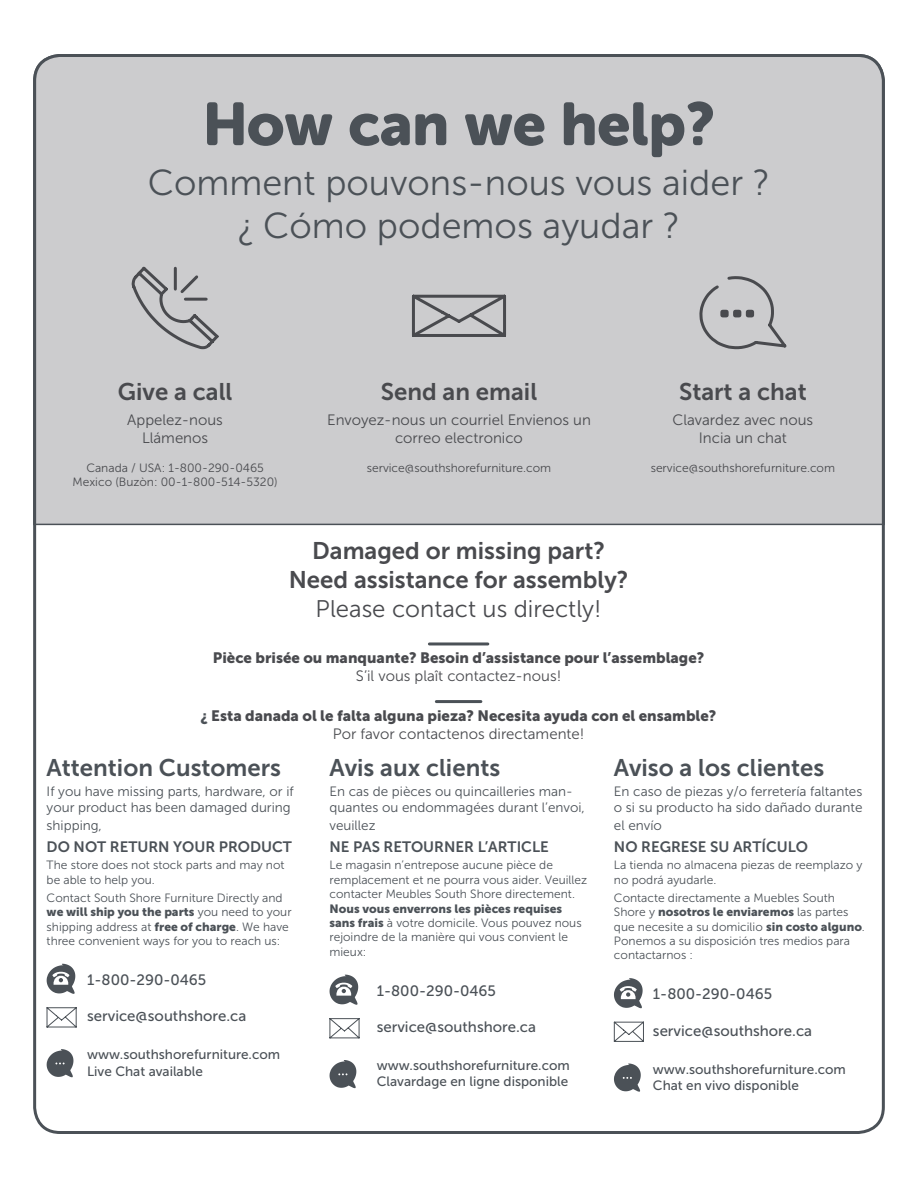
<style>
.page{position:relative;width:918px;height:1188px;background:#fff}
.page>*{position:absolute;margin:0;border:0;box-sizing:border-box;transform-origin:0 0}
.t1{font:60px "Museo Sans Rounded 900";color:#4b5157}
.t2{font:36px/43.2px "Museo Sans 300";color:#4b5157;text-align:center}
.t3{font:24px/28.8px "Museo Sans 700";color:#494a4e;text-align:center}
.t4{font:24px "Museo Sans 700";color:#4b5157}
.t5{font:24px "Museo Sans 300";color:#494a4e}
.t6{font:15px/18px "Museo Sans 300";color:#494a4e;text-align:center}
.t7{font:15px "Museo Sans 900";color:#494a4e}
.t8{font:15px "Museo Sans 500";color:#4b5157}
.t9{font:15px "Museo Sans 700";color:#4b5157}
.t10{font:13.5px/16.2px "Museo Sans 300";color:#4b5157}
.t11{font:13.5px/16.2px "Museo Sans 500";color:#4b5157}
.t12{font:12px/14.4px "Museo Sans 300";color:#4b5157}
.t13{font:12px/14.4px "Museo Sans 300";color:#494a4e;text-align:center}
.t14{font:12px "Museo Sans 900";color:#4b5157}
.s1{color:#4b5157}
.s2{font-family:"Museo Sans 300"}
.s3{font-family:"Museo Sans 900"}
</style>
<div class="page">
<div style="left:33px;top:54px;width:849px;height:472px;background:#ccccce"></div>
<svg style="left:130px;top:264px;width:91px;height:87px"></svg>
<svg style="left:409px;top:292px;width:100px;height:48px"></svg>
<svg style="left:698px;top:274px;width:91px;height:77px"></svg>
<div style="left:720px;top:310px;width:9px;height:7px;background:#494a4e;border-radius:3px"></div>
<div style="left:733px;top:310px;width:8px;height:7px;background:#494a4e;border-radius:3px"></div>
<div style="left:746px;top:310px;width:8px;height:7px;background:#494a4e;border-radius:3px"></div>
<hr style="left:429px;top:642px;width:59px;height:3px;background:#4b5157">
<hr style="left:436px;top:700px;width:45px;height:3px;background:#4b5157">
<svg style="left:47px;top:964px;width:28px;height:30px"></svg>
<svg style="left:46px;top:1007px;width:31px;height:21px"></svg>
<svg style="left:47px;top:1049px;width:26px;height:28px"></svg>
<svg style="left:330px;top:975px;width:28px;height:30px"></svg>
<svg style="left:329px;top:1018px;width:31px;height:21px"></svg>
<svg style="left:330px;top:1060px;width:26px;height:28px"></svg>
<svg style="left:614px;top:978px;width:29px;height:30px"></svg>
<svg style="left:613px;top:1021px;width:31px;height:21px"></svg>
<svg style="left:614px;top:1064px;width:27px;height:28px"></svg>
<h1 class="t1" style="left:203px;top:90px;width:514px">How can we help?</h1>
<h2 class="t2" style="left:148px;top:161px;width:624px">Comment pouvons-nous vous aider ? ¿ Cómo podemos ayudar ?</h2>
<h3 class="t3" style="left:118px;top:378px;width:116px">Give a call</h3>
<p class="t6" style="left:127px;top:411px;width:97px">Appelez-nous<br>Llámenos</p>
<p class="t13" style="left:73px;top:461px;width:207px">Canada / USA: 1-800-290-0465<br>Mexico (Buzòn: 00-1-800-514-5320)</p>
<h3 class="t3" style="left:381px;top:378px;width:158px">Send an email</h3>
<p class="t6" style="left:327px;top:411px;width:265px">Envoyez-nous un courriel Envienos un correo electronico</p>
<p class="t13" style="left:367px;top:461px;width:186px">service@southshorefurniture.com</p>
<h3 class="t3" style="left:679px;top:378px;width:129px">Start a chat</h3>
<p class="t6" style="left:672px;top:411px;width:142px">Clavardez avec nous<br>Incia un chat</p>
<p class="t13" style="left:651px;top:461px;width:186px">service@southshorefurniture.com</p>
<h3 class="t3" style="left:289px;top:536px;width:341px">Damaged or missing part?<br>Need assistance for assembly?</h3>
<h3 class="t5" style="left:316px;top:595px;width:287px">Please contact us directly!</h3>
<p class="t7" style="left:213px;top:650px;width:493px">Pièce brisée ou manquante? Besoin d’assistance pour l’assemblage?</p>
<p class="t6" style="left:356px;top:667px;width:207px">S’il vous plaît contactez-nous!</p>
<p class="t7" style="left:201px;top:707px;width:517px"><span class="s1">¿</span> Esta danada ol le falta alguna pieza? Necesita ayuda con el ensamble?</p>
<p class="t6" style="left:333px;top:725px;width:253px">Por favor contactenos directamente!</p>
<h3 class="t4" style="left:47px;top:755px;width:236px">Attention Customers</h3>
<p class="t10" style="left:47px;top:783px;width:249px">If you have missing parts, hardware, or if your product has been damaged during</p>
<p class="t10" style="left:47px;top:817px;width:57px">shipping,</p>
<p class="t9" style="left:47px;top:838px;width:247px">DO NOT RETURN YOUR PRODUCT</p>
<p class="t12" style="left:47px;top:858px;width:239px">The store does not stock parts and may not be able to help you.</p>
<p class="t12" style="left:47px;top:891px;width:238px">Contact South Shore Furniture Directly and</p>
<p class="t14" style="left:47px;top:905px;width:246px">we will ship you the parts <span class="s2">you need to your</span></p>
<p class="t12" style="left:47px;top:919px;width:244px">shipping address at <span class="s3">free of charge</span>. We have three convenient ways for you to reach us:</p>
<p class="t8" style="left:87px;top:971px;width:121px">1-800-290-0465</p>
<p class="t8" style="left:87px;top:1008px;width:161px">service@southshore.ca</p>
<p class="t11" style="left:87px;top:1047px;width:195px">www.southshorefurniture.com<br>Live Chat available</p>
<h3 class="t4" style="left:330px;top:755px;width:172px">Avis aux clients</h3>
<p class="t10" style="left:330px;top:783px;width:257px">En cas de pièces ou quincailleries man&shy;quantes ou endommagées durant l’envoi,</p>
<p class="t10" style="left:330px;top:817px;width:48px">veuillez</p>
<p class="t9" style="left:330px;top:838px;width:221px">NE PAS RETOURNER L’ARTICLE</p>
<p class="t12" style="left:330px;top:858px;width:259px">Le magasin n’entrepose aucune pièce de remplacement et ne pourra vous aider. Veuillez contacter Meubles South Shore directement.</p>
<p class="t14" style="left:330px;top:902px;width:234px">Nous vous enverrons les pièces requises</p>
<p class="t12" style="left:330px;top:916px;width:254px"><span class="s3">sans frais</span> à votre domicile. Vous pouvez nous rejoindre de la manière qui vous convient le mieux:</p>
<p class="t8" style="left:377px;top:982px;width:121px">1-800-290-0465</p>
<p class="t8" style="left:377px;top:1019px;width:161px">service@southshore.ca</p>
<p class="t11" style="left:377px;top:1057px;width:195px">www.southshorefurniture.com<br>Clavardage en ligne disponible</p>
<h3 class="t4" style="left:614px;top:755px;width:212px">Aviso a los clientes</h3>
<p class="t10" style="left:614px;top:783px;width:250px">En caso de piezas y/o ferretería faltantes o si su producto ha sido dañado durante</p>
<p class="t10" style="left:614px;top:817px;width:49px">el envío</p>
<p class="t9" style="left:614px;top:838px;width:196px">NO REGRESE SU ARTÍCULO</p>
<p class="t12" style="left:614px;top:858px;width:250px">La tienda no almacena piezas de reemplazo y no podrá ayudarle.</p>
<p class="t12" style="left:614px;top:891px;width:222px">Contacte directamente a Muebles South</p>
<p class="t14" style="left:614px;top:905px;width:236px"><span class="s2">Shore y</span> nosotros le enviaremos <span class="s2">las partes</span></p>
<p class="t12" style="left:614px;top:919px;width:252px">que necesite a su domicilio <span class="s3">sin costo alguno</span>.<br>Ponemos a su disposición tres medios para contactarnos :</p>
<p class="t8" style="left:653px;top:986px;width:121px">1-800-290-0465</p>
<p class="t8" style="left:653px;top:1022px;width:161px">service@southshore.ca</p>
<p class="t11" style="left:653px;top:1061px;width:195px">www.southshorefurniture.com<br>Chat en vivo disponible</p>
</div>
